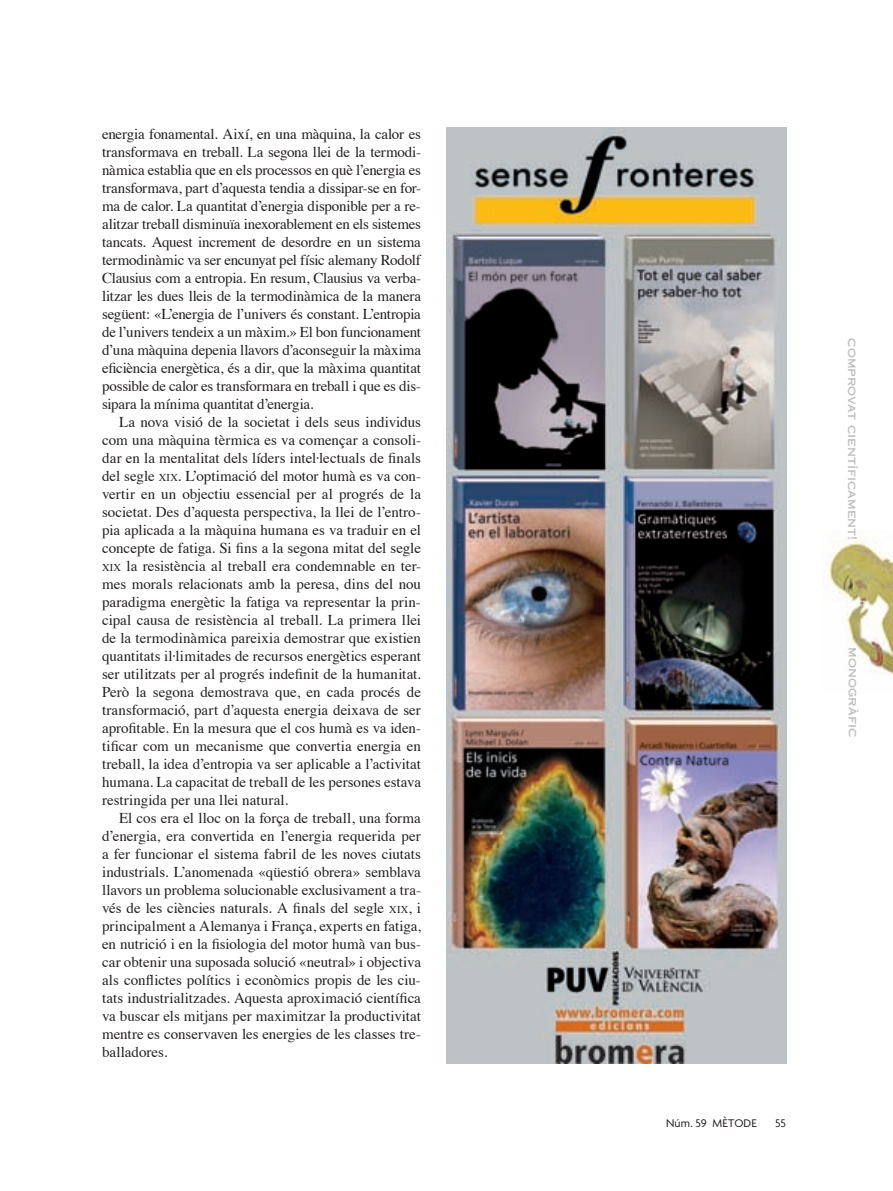
<style>
.page{position:relative;width:893px;height:1191px;background:#fff}
.page>*{position:absolute;margin:0;border:0;box-sizing:border-box;transform-origin:0 0}
.t1{font:15px/18px "Times";color:#231f20;text-align:justify}
.t2{font:12px "Copperplate Thirty One AB";color:#bcbdc0}
.t3{font:12px "Agenda";letter-spacing:.025em;color:#231f20}
.s1{font-size:10.5px}
</style>
<div class="page">
<img style="left:827px;top:537px;width:66px;height:138px">
<img style="left:446px;top:128px;width:341px;height:935px">
<p class="t1" style="left:102px;top:126px;width:321px">energia fonamental. Així, en una màquina, la calor es transformava en treball. La segona llei de la termodi&shy;nàmica establia que en els processos en què l’energia es transformava, part d’aquesta tendia a dissipar-se en for&shy;ma de calor. La quantitat d’energia disponible per a re&shy;alitzar treball disminuïa inexorablement en els sistemes tancats. Aquest increment de desordre en un sistema termodinàmic va ser encunyat pel físic alemany Rodolf Clausius com a entropia. En resum, Clausius va verba&shy;litzar les dues lleis de la termodinàmica de la manera següent: «L’energia de l’univers és constant. L’entropia de l’univers tendeix a un màxim.» El bon funcionament d’una màquina depenia llavors d’aconseguir la màxima eficiència energètica, és a dir, que la màxima quantitat possible de calor es transformara en treball i que es dis&shy;sipara la mínima quantitat d’energia.</p>
<p class="t1" style="left:102px;top:414px;width:321px;text-indent:17px">La nova visió de la societat i dels seus individus com una màquina tèrmica es va començar a consoli&shy;dar en la mentalitat dels líders intel·lectuals de finals del segle <span class="s1">XIX</span>. L’optimació del motor humà es va con&shy;vertir en un objectiu essencial per al progrés de la societat. Des d’aquesta perspectiva, la llei de l’entro&shy;pia aplicada a la màquina humana es va traduir en el concepte de fatiga. Si fins a la segona mitat del segle <span class="s1">XIX</span> la resistència al treball era condemnable en ter&shy;mes morals relacionats amb la peresa, dins del nou paradigma energètic la fatiga va representar la prin&shy;cipal causa de resistència al treball. La primera llei de la termodinàmica pareixia demostrar que existien quantitats il·limitades de recursos energètics esperant ser utilitzats per al progrés indefinit de la humanitat.<br>Però la segona demostrava que, en cada procés de transformació, part d’aquesta energia deixava de ser aprofitable. En la mesura que el cos humà es va iden&shy;tificar com un mecanisme que convertia energia en treball, la idea d’entropia va ser aplicable a l’activitat humana. La capacitat de treball de les persones estava restringida per una llei natural.</p>
<p class="t1" style="left:102px;top:810px;width:320px;text-indent:17px">El cos era el lloc on la força de treball, una forma d’energia, era convertida en l’energia requerida per a fer funcionar el sistema fabril de les noves ciutats industrials. L’anomenada «qüestió obrera» semblava llavors un problema solucionable exclusivament a tra&shy;vés de les ciències naturals. A finals del segle <span class="s1">XIX</span>, i principalment a Alemanya i França, experts en fatiga, en nutrició i en la fisiologia del motor humà van bus&shy;car obtenir una suposada solució «neutral» i objectiva als conflictes polítics i econòmics propis de les ciu&shy;tats industrialitzades. Aquesta aproximació científica va buscar els mitjans per maximitzar la productivitat mentre es conservaven les energies de les classes tre&shy;balladores.</p>
<p class="t2" style="left:859px;top:338px;width:204px;rotate:90deg">comprovat científicament!</p>
<p class="t2" style="left:860px;top:647px;width:92px;rotate:90deg">monogràfic</p>
<p class="t3" style="left:666px;top:1118px;width:92px">Núm. 59 MÈTODE</p>
<p class="t3" style="left:775px;top:1118px;width:12px">55</p>
</div>
